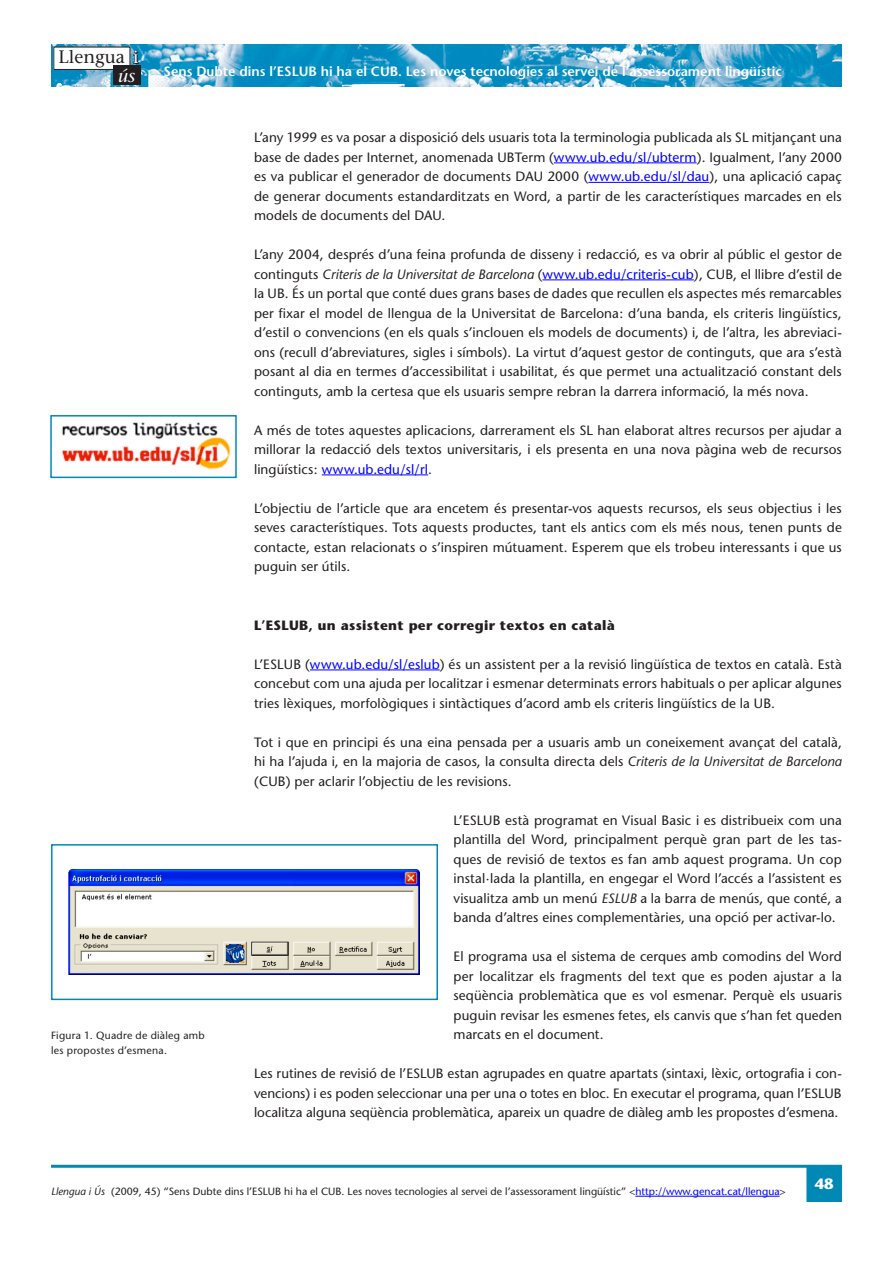
<style>
.page{position:relative;width:893px;height:1263px;background:#fff}
.page>*{position:absolute;margin:0;border:0;box-sizing:border-box;transform-origin:0 0}
.t1{font:18px "Stone Serif";color:#231f20}
.t2{font:italic 18px "Stone Serif";color:#fff}
.t3{font:700 15px "Stone Sans";color:#fff}
.Pàrraf_sense_entrade{font:13.5px/19.5px "Stone Sans";letter-spacing:.005em;color:#231f20;text-align:justify}
.t4{font:600 13.5px "Stone Sans";color:#fff}
.Text_independent_3{font:700 13.5px "Stone Sans";letter-spacing:.025em;color:#231f20}
.Peu_de_foto{font:10.5px "Stone Sans";color:#231f20}
.Peu_de_foto-2{font:10.5px/15px "Stone Sans";letter-spacing:.025em;color:#231f20}
.s1{color:#fff}
.s2{color:#00f}
.s3{font-style:italic}
</style>
<div class="page">
<div style="left:807px;top:1167px;width:34px;height:34px;background:#0089b4"></div>
<div style="left:806px;top:1166px;width:36px;height:36px;border:2px solid #0089b4"></div>
<hr style="left:51px;top:1165px;width:791px;height:3px;background:#0089b4">
<hr style="left:635px;top:1196px;width:145px;height:1px;background:#00f">
<img style="left:51px;top:44px;width:791px;height:43px">
<div style="left:54px;top:47px;width:76px;height:22px;background:#fff"></div>
<div style="left:53px;top:47px;width:77px;height:23px;border:1px solid #231f20"></div>
<svg style="left:133px;top:50px;width:5px;height:13px"></svg>
<div style="left:114px;top:66px;width:27px;height:19px;background:#231f20"></div>
<hr style="left:554px;top:163px;width:143px;height:1px;background:#00f">
<hr style="left:588px;top:182px;width:121px;height:1px;background:#00f">
<hr style="left:542px;top:280px;width:152px;height:1px;background:#00f">
<hr style="left:322px;top:475px;width:106px;height:1px;background:#00f">
<hr style="left:310px;top:670px;width:130px;height:1px;background:#00f">
<div style="left:51px;top:844px;width:387px;height:156px;border:2px solid #0089b4"></div>
<img style="left:61px;top:422px;width:170px;height:48px">
<div style="left:50px;top:415px;width:187px;height:63px;border:2px solid #0089b4"></div>
<img style="left:69px;top:869px;width:351px;height:106px">
<p class="t1" style="left:59px;top:46px;width:81px">Llengua <span class="s1">i</span></p>
<p class="t2" style="left:118px;top:65px;width:19px">ús</p>
<p class="t4" style="left:163px;top:63px;width:620px">Sens Dubte dins l’ESLUB hi ha el CUB. Les noves tecnologies al servei de l’assessorament lingüístic</p>
<p class="Pàrraf_sense_entrade" style="left:254px;top:128px;width:589px">L’any 1999 es va posar a disposició dels usuaris tota la terminologia publicada als SL mitjançant una base de dades per Internet, anomenada UBTerm (<span class="s2">www.ub.edu/sl/ubterm</span>). Igualment, l’any 2000 es va publicar el generador de documents DAU 2000 (<span class="s2">www.ub.edu/sl/dau</span>), una aplicació capaç de generar documents estandarditzats en Word, a partir de les característiques marcades en els models de documents del DAU.</p>
<p class="Pàrraf_sense_entrade" style="left:254px;top:245px;width:589px">L’any 2004, després d’una feina profunda de disseny i redacció, es va obrir al públic el gestor de continguts <span class="s3">Criteris de la Universitat de Barcelona</span> (<span class="s2">www.ub.edu/criteris-cub</span>), CUB, el llibre d’estil de la UB. És un portal que conté dues grans bases de dades que recullen els aspectes més remarcables per fixar el model de llengua de la Universitat de Barcelona: d’una banda, els criteris lingüístics, d’estil o convencions (en els quals s’inclouen els models de documents) i, de l’altra, les abreviaci&shy;ons (recull d’abreviatures, sigles i símbols). La virtut d’aquest gestor de continguts, que ara s’està posant al dia en termes d’accessibilitat i usabilitat, és que permet una actualització constant dels continguts, amb la certesa que els usuaris sempre rebran la darrera informació, la més nova.</p>
<p class="Pàrraf_sense_entrade" style="left:254px;top:420px;width:589px">A més de totes aquestes aplicacions, darrerament els SL han elaborat altres recursos per ajudar a millorar la redacció dels textos universitaris, i els presenta en una nova pàgina web de recursos lingüístics: <span class="s2">www.ub.edu/sl/rl</span>.</p>
<p class="Pàrraf_sense_entrade" style="left:254px;top:498px;width:589px">L’objectiu de l’article que ara encetem és presentar-vos aquests recursos, els seus objectius i les seves característiques. Tots aquests productes, tant els antics com els més nous, tenen punts de contacte, estan relacionats o s’inspiren mútuament. Esperem que els trobeu interessants i que us puguin ser útils.</p>
<p class="Peu_de_foto-2" style="left:51px;top:1028px;width:155px">Figura 1. Quadre de diàleg amb les propostes d’esmena.</p>
<p class="Text_independent_3" style="left:254px;top:617px;width:362px">L’ESLUB, un assistent per corregir textos en català</p>
<p class="Pàrraf_sense_entrade" style="left:254px;top:654px;width:589px">L’ESLUB (<span class="s2">www.ub.edu/sl/eslub</span>) és un assistent per a la revisió lingüística de textos en català. Està concebut com una ajuda per localitzar i esmenar determinats errors habituals o per aplicar algunes tries lèxiques, morfològiques i sintàctiques d’acord amb els criteris lingüístics de la UB.</p>
<p class="Pàrraf_sense_entrade" style="left:254px;top:732px;width:589px">Tot i que en principi és una eina pensada per a usuaris amb un coneixement avançat del català, hi ha l’ajuda i, en la majoria de casos, la consulta directa dels <span class="s3">Criteris de la Universitat de Barcelona </span>(CUB) per aclarir l’objectiu de les revisions.</p>
<p class="Pàrraf_sense_entrade" style="left:454px;top:810px;width:390px">L’ESLUB està programat en Visual Basic i es distribueix com una plantilla del Word, principalment perquè gran part de les tas&shy;ques de revisió de textos es fan amb aquest programa. Un cop instal·lada la plantilla, en engegar el Word l’accés a l’assistent es visualitza amb un menú <span class="s3">ESLUB</span> a la barra de menús, que conté, a banda d’altres eines complementàries, una opció per activar-lo.</p>
<p class="Pàrraf_sense_entrade" style="left:454px;top:947px;width:390px">El programa usa el sistema de cerques amb comodins del Word per localitzar els fragments del text que es poden ajustar a la seqüència problemàtica que es vol esmenar. Perquè els usuaris puguin revisar les esmenes fetes, els canvis que s’han fet queden marcats en el document.</p>
<p class="Pàrraf_sense_entrade" style="left:254px;top:1064px;width:589px">Les rutines de revisió de l’ESLUB estan agrupades en quatre apartats (sintaxi, lèxic, ortografia i con&shy;vencions) i es poden seleccionar una per una o totes en bloc. En executar el programa, quan l’ESLUB localitza alguna seqüència problemàtica, apareix un quadre de diàleg amb les propostes d’esmena.</p>
<p class="Peu_de_foto" style="left:51px;top:1185px;width:736px"><span class="s3">Llengua i Ús</span> (2009, 45) “Sens Dubte dins l’ESLUB hi ha el CUB. Les noves tecnologies al servei de l’assessorament lingüístic” &lt;<span class="s2">http://www.gencat.cat/llengua</span>&gt;</p>
<p class="t3" style="left:815px;top:1174px;width:20px">48</p>
</div>
